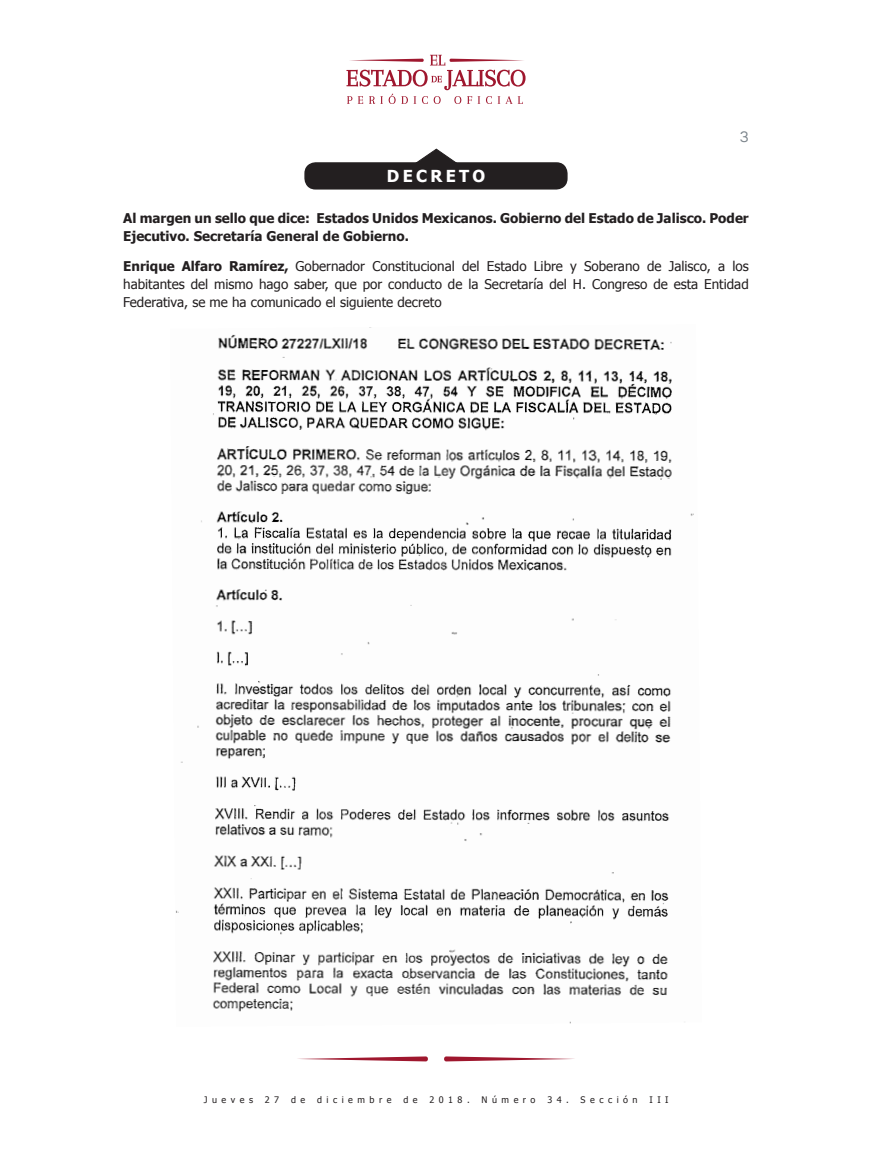
<style>
.page{position:relative;width:872px;height:1149px;background:#fff}
.page>*{position:absolute;margin:0;border:0;box-sizing:border-box;transform-origin:0 0}
.t1{font:700 16.5px "Tahoma";letter-spacing:.2em;color:#fff}
.t2{font:15px "Nutmeg";color:#7c858c}
._02_último_renglón2{font:13.35px/17.9px "Tahoma";color:#231f20;text-align:justify}
._02_último_renglón2-2{font:700 13.35px/17.9px "Tahoma";color:#231f20}
.t3{font:9px "Tahoma";letter-spacing:.5em;color:#231f20}
.s1{font-weight:700}
</style>
<div class="page">
<svg style="left:346px;top:55px;width:179px;height:49px"></svg>
<svg style="left:298px;top:1056px;width:130px;height:5px"></svg>
<svg style="left:444px;top:1056px;width:130px;height:5px"></svg>
<div style="left:305px;top:163px;width:262px;height:26px;background:#231f20;border-radius:10px"></div>
<div style="left:304px;top:162px;width:263px;height:27px;border:2px solid #231f20;border-radius:10px"></div>
<svg style="left:415px;top:149px;width:43px;height:15px"></svg>
<img style="left:176px;top:327px;width:518px;height:697px">
<p class="t2" style="left:740px;top:127px;width:10px">3</p>
<p class="t1" style="left:387px;top:164px;width:100px">DECRETO</p>
<p class="_02_último_renglón2-2" style="left:123px;top:208px;width:627px">Al margen un sello que dice: Estados Unidos Mexicanos. Gobierno del Estado de Jalisco. Poder<br>Ejecutivo. Secretaría General de Gobierno.</p>
<p class="_02_último_renglón2" style="left:123px;top:257px;width:627px"><span class="s1">Enrique Alfaro Ramírez,</span> Gobernador Constitucional del Estado Libre y Soberano de Jalisco, a los habitantes del mismo hago saber, que por conducto de la Secretaría del H. Congreso de esta Entidad Federativa, se me ha comunicado el siguiente decreto</p>
<p class="t3" style="left:204px;top:1093px;width:51px">Jueves</p>
<p class="t3" style="left:265px;top:1093px;width:16px">2 7</p>
<p class="t3" style="left:291px;top:1093px;width:16px">d e</p>
<p class="t3" style="left:317px;top:1093px;width:76px">diciembre</p>
<p class="t3" style="left:403px;top:1093px;width:16px">d e</p>
<p class="t3" style="left:429px;top:1093px;width:42px">2018.</p>
<p class="t3" style="left:481px;top:1093px;width:55px">Número</p>
<p class="t3" style="left:547px;top:1093px;width:92px">34. Sección</p>
<p class="t3" style="left:649px;top:1093px;width:21px">III</p>
</div>
